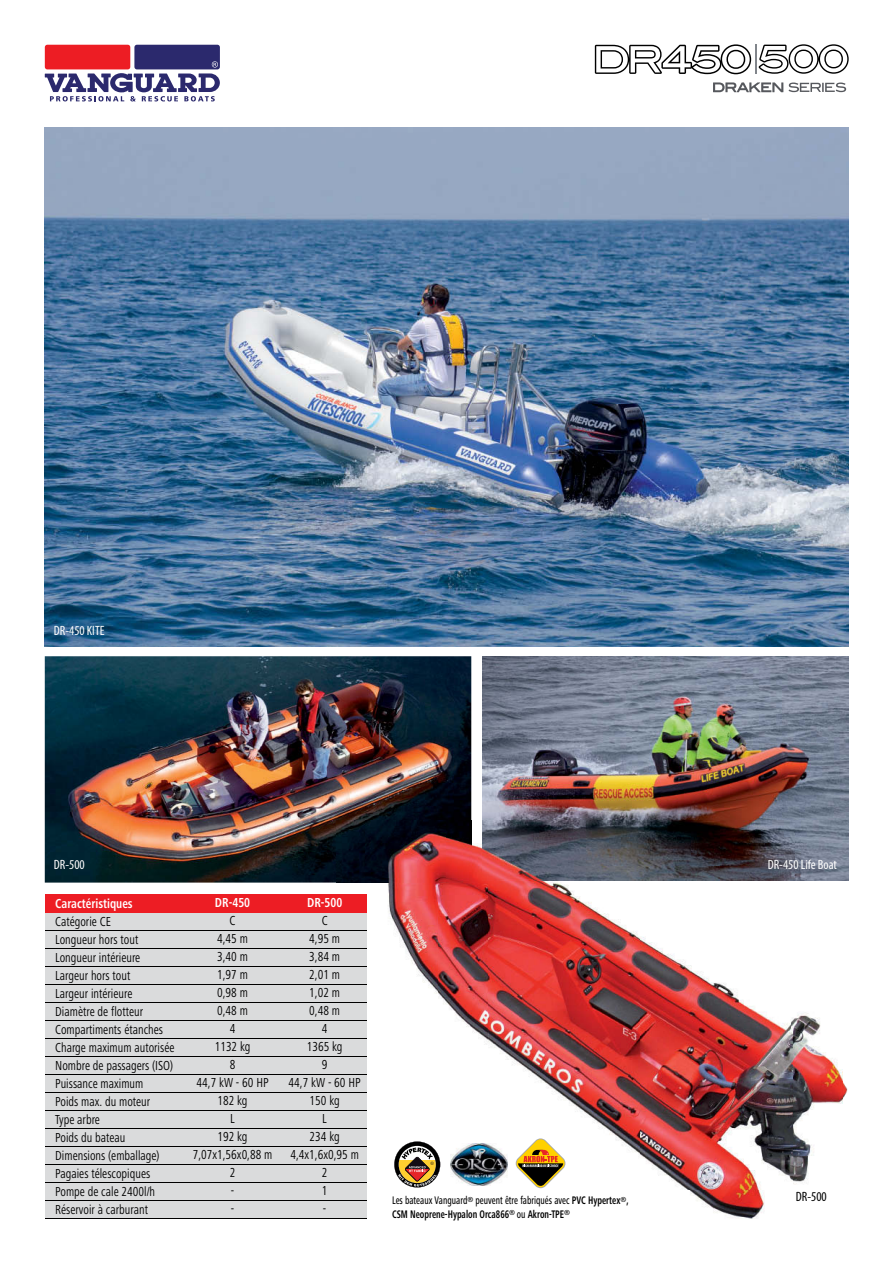
<style>
.page{position:relative;width:893px;height:1263px;background:#fff}
.page>*{position:absolute;margin:0;border:0;box-sizing:border-box;transform-origin:0 0}
.t1{font:condensed 13.5px/18px "Frutiger Next LT";color:#000;text-align:center;scale:.9 1}
.t2{font:condensed 13.5px "Myriad Pro";color:#fff}
.t3{font:700 condensed 13.5px "Frutiger Next LT";color:#fff;scale:.9 1}
.t4{font:condensed 13.5px "Myriad Pro";color:#000}
.t5{font:700 condensed 11.4px/13.6px "Frutiger Next LT";color:#000;scale:.8 1}
.s1{font-weight:500}
</style>
<div class="page">
<img style="left:45px;top:128px;width:803px;height:518px">
<img style="left:482px;top:656px;width:366px;height:225px">
<img style="left:45px;top:656px;width:426px;height:226px">
<img style="left:438px;top:820px;width:50px;height:220px">
<img style="left:842px;top:820px;width:7px;height:278px">
<img style="left:337px;top:882px;width:101px;height:337px">
<img style="left:488px;top:881px;width:355px;height:338px">
<img style="left:337px;top:820px;width:134px;height:62px">
<svg style="left:713px;top:82px;width:133px;height:10px"></svg>
<svg style="left:758px;top:44px;width:91px;height:30px"></svg>
<svg style="left:595px;top:44px;width:156px;height:30px"></svg>
<hr style="left:755px;top:44px;width:1px;height:30px;background:#81858b">
<div style="left:45px;top:45px;width:85px;height:24px;background:#ed1d24;border-radius:3px"></div>
<div style="left:134px;top:45px;width:86px;height:24px;background:#2b296d;border-radius:3px"></div>
<svg style="left:45px;top:61px;width:175px;height:40px"></svg>
<svg style="left:394px;top:1141px;width:46px;height:46px"></svg>
<img style="left:450px;top:1143px;width:57px;height:43px">
<img style="left:516px;top:1138px;width:50px;height:50px">
<svg style="left:516px;top:1139px;width:49px;height:49px"></svg>
<div style="left:45px;top:913px;width:321px;height:306px;background:#dadbdc"></div>
<div style="left:45px;top:894px;width:321px;height:19px;background:#ed1d24"></div>
<hr style="left:45px;top:930px;width:321px;height:1px;background:#000">
<hr style="left:45px;top:948px;width:321px;height:1px;background:#000">
<hr style="left:45px;top:966px;width:321px;height:1px;background:#000">
<hr style="left:45px;top:984px;width:321px;height:1px;background:#000">
<hr style="left:45px;top:1002px;width:321px;height:1px;background:#000">
<hr style="left:45px;top:1020px;width:321px;height:1px;background:#000">
<hr style="left:45px;top:1038px;width:321px;height:1px;background:#000">
<hr style="left:45px;top:1056px;width:321px;height:1px;background:#000">
<hr style="left:45px;top:1074px;width:321px;height:1px;background:#000">
<hr style="left:45px;top:1092px;width:321px;height:1px;background:#000">
<hr style="left:45px;top:1110px;width:321px;height:1px;background:#000">
<hr style="left:45px;top:1128px;width:321px;height:1px;background:#000">
<hr style="left:45px;top:1146px;width:321px;height:1px;background:#000">
<hr style="left:45px;top:1164px;width:321px;height:1px;background:#000">
<hr style="left:45px;top:1182px;width:321px;height:1px;background:#000">
<hr style="left:45px;top:1200px;width:321px;height:1px;background:#000">
<hr style="left:45px;top:1218px;width:321px;height:1px;background:#000">
<p class="t2" style="left:54px;top:623px;width:52px">DR-450 KITE</p>
<p class="t2" style="left:54px;top:857px;width:32px">DR-500</p>
<p class="t3" style="left:55px;top:896px;width:88px">Caractéristiques</p>
<p class="t1" style="left:55px;top:913px;width:134px;text-align:left">Catégorie CE<br>Longueur hors tout<br>Longueur intérieure<br>Largeur hors tout<br>Largeur intérieure<br>Diamètre de flotteur<br>Compartiments étanches<br>Charge maximum autorisée<br>Nombre de passagers (ISO)<br>Puissance maximum<br>Poids max. du moteur<br>Type arbre<br>Poids du bateau<br>Dimensions (emballage)<br>Pagaies télescopiques<br>Pompe de cale 2400l/h<br>Réservoir à carburant</p>
<p class="t3" style="left:215px;top:895px;width:41px">DR-450</p>
<p class="t1" style="left:193px;top:912px;width:90px">C<br>4,45 m<br>3,40 m<br>1,97 m<br>0,98 m<br>0,48 m<br>4<br>1132 kg<br>8<br>44,7 kW - 60 HP<br>182 kg<br>L<br>192 kg<br>7,07x1,56x0,88 m<br>2<br>-<br>-</p>
<p class="t3" style="left:307px;top:895px;width:41px">DR-500</p>
<p class="t1" style="left:289px;top:912px;width:82px">C<br>4,95 m<br>3,84 m<br>2,01 m<br>1,02 m<br>0,48 m<br>4<br>1365 kg<br>9<br>44,7 kW - 60 HP<br>150 kg<br>L<br>234 kg<br>4,4x1,6x0,95 m<br>2<br>1<br>-</p>
<p class="t5" style="left:392px;top:1193px;width:297px"><span class="s1">Les bateaux Vanguard</span><sup>®</sup> <span class="s1">peuvent être fabriqués avec</span> PVC Hypertex<sup>®</sup>,<br>CSM Neoprene-Hypalon Orca866<sup>®</sup> <span class="s1">ou</span> Akron-TPE<sup>®</sup></p>
<p class="t2" style="left:768px;top:857px;width:71px">DR-450 Life Boat</p>
<p class="t4" style="left:796px;top:1188px;width:32px">DR-500</p>
</div>
